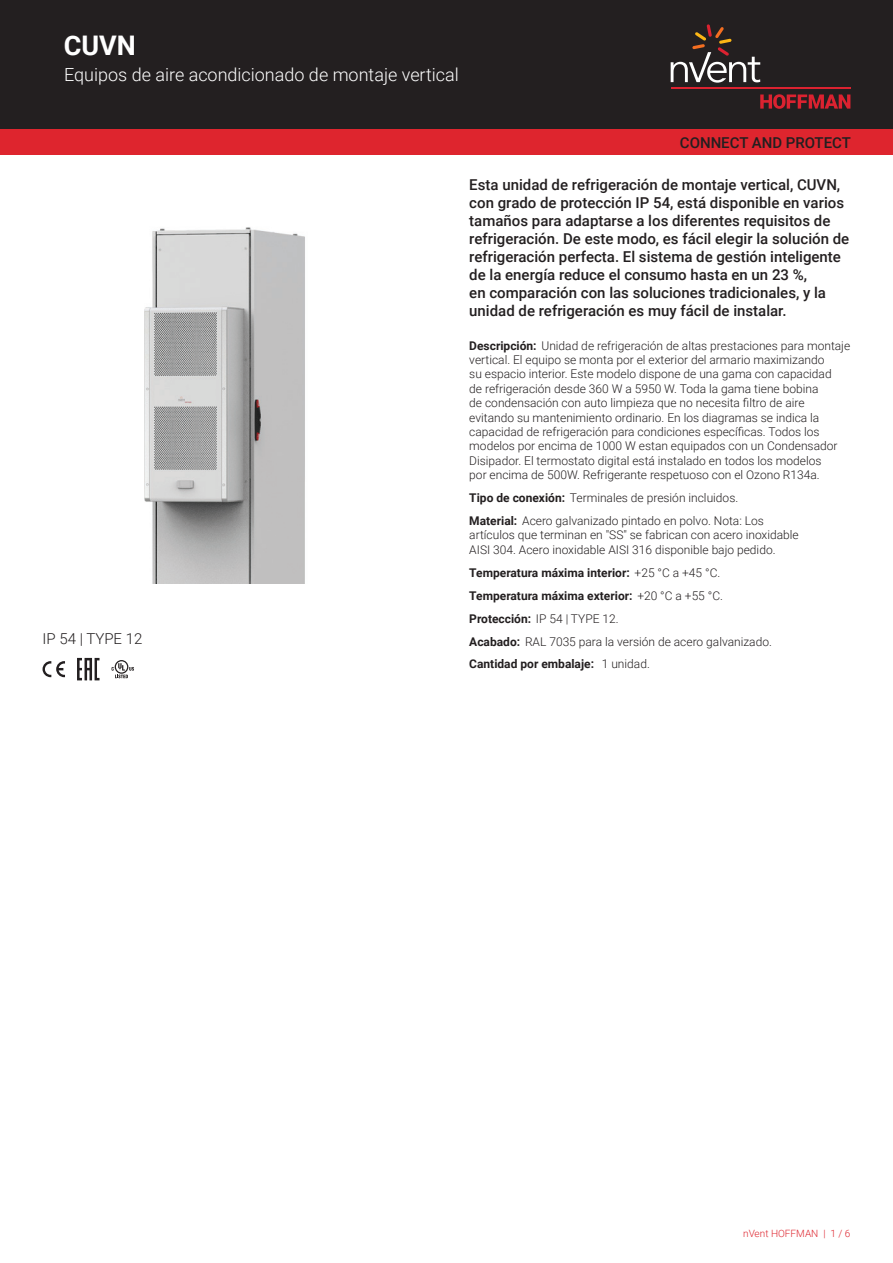
<style>
.page{position:relative;width:893px;height:1263px;background:#fff}
.page>*{position:absolute;margin:0;border:0;box-sizing:border-box;transform-origin:0 0}
.t1{font:700 27px "Roboto";color:#fff}
.t2{font:300 18px "Roboto";color:#fff}
.t3{font:500 15px/18px "Roboto";color:#231f20}
.t4{font:300 15px "Roboto";color:#231f20}
.t5{font:300 12px/14.4px "Roboto";color:#231f20}
.t6{font:700 12px/23px "Roboto";color:#231f20}
.t7{font:300 10.05px "Roboto";color:#de252e}
.s1{font-weight:700}
.s2{font-weight:300}
</style>
<div class="page">
<div style="left:0;top:0;width:893px;height:129px;background:#231f20"></div>
<svg style="left:760px;top:94px;width:90px;height:15px"></svg>
<hr style="left:671px;top:88px;width:179px;height:1px;background:#db2230">
<svg style="left:671px;top:24px;width:89px;height:59px"></svg>
<div style="left:0;top:129px;width:893px;height:26px;background:#de252e"></div>
<img style="left:144px;top:227px;width:161px;height:357px">
<svg style="left:43px;top:661px;width:22px;height:16px"></svg>
<svg style="left:77px;top:658px;width:23px;height:22px"></svg>
<svg style="left:112px;top:660px;width:22px;height:18px"></svg>
<h1 class="t1" style="left:64px;top:27px;width:74px">CUVN</h1>
<h2 class="t2" style="left:64px;top:62px;width:396px">Equipos de aire acondicionado de montaje vertical</h2>
<p class="t4" style="left:43px;top:628px;width:101px">IP 54 | TYPE 12</p>
<p class="t3" style="left:680px;top:133px;width:173px">CONNECT AND PROTECT</p>
<p class="t3" style="left:469px;top:175px;width:381px">Esta unidad de refrigeración de montaje vertical, CUVN, con grado de protección IP 54, está disponible en varios tamaños para adaptarse a los diferentes requisitos de refrigeración. De este modo, es fácil elegir la solución de refrigeración perfecta. El sistema de gestión inteligente de la energía reduce el consumo hasta en un 23 %,<br>en comparación con las soluciones tradicionales, y la unidad de refrigeración es muy fácil de instalar.</p>
<p class="t5" style="left:469px;top:338px;width:382px"><span class="s1">Descripción:</span> Unidad de refrigeración de altas prestaciones para montaje vertical. El equipo se monta por el exterior del armario maximizando<br>su espacio interior. Este modelo dispone de una gama con capacidad<br>de refrigeración desde 360 W a 5950 W. Toda la gama tiene bobina<br>de condensación con auto limpieza que no necesita filtro de aire evitando su mantenimiento ordinario. En los diagramas se indica la capacidad de refrigeración para condiciones específicas. Todos los modelos por encima de 1000 W estan equipados con un Condensador Disipador. El termostato digital está instalado en todos los modelos<br>por encima de 500W. Refrigerante respetuoso con el Ozono R134a.</p>
<p class="t5" style="left:469px;top:486px;width:296px;line-height:23px"><span class="s1">Tipo de conexión:</span> Terminales de presión incluidos.<br><span class="s1">Material:</span> Acero galvanizado pintado en polvo. Nota: Los</p>
<p class="t5" style="left:469px;top:528px;width:331px">artículos que terminan en "SS" se fabrican con acero inoxidable<br>AISI 304. Acero inoxidable AISI 316 disponible bajo pedido.</p>
<p class="t6" style="left:469px;top:561px;width:304px">Temperatura máxima interior: <span class="s2">+25 °C a +45 °C.<br></span>Temperatura máxima exterior: <span class="s2">+20 °C a +55 °C.<br></span>Protección: <span class="s2">IP 54 | TYPE 12.<br></span>Acabado: <span class="s2">RAL 7035 para la versión de acero galvanizado.<br></span>Cantidad por embalaje: <span class="s2">1 unidad.</span></p>
<p class="t7" style="left:743px;top:1226px;width:109px">nVent HOFFMAN | 1 / 6</p>
</div>
